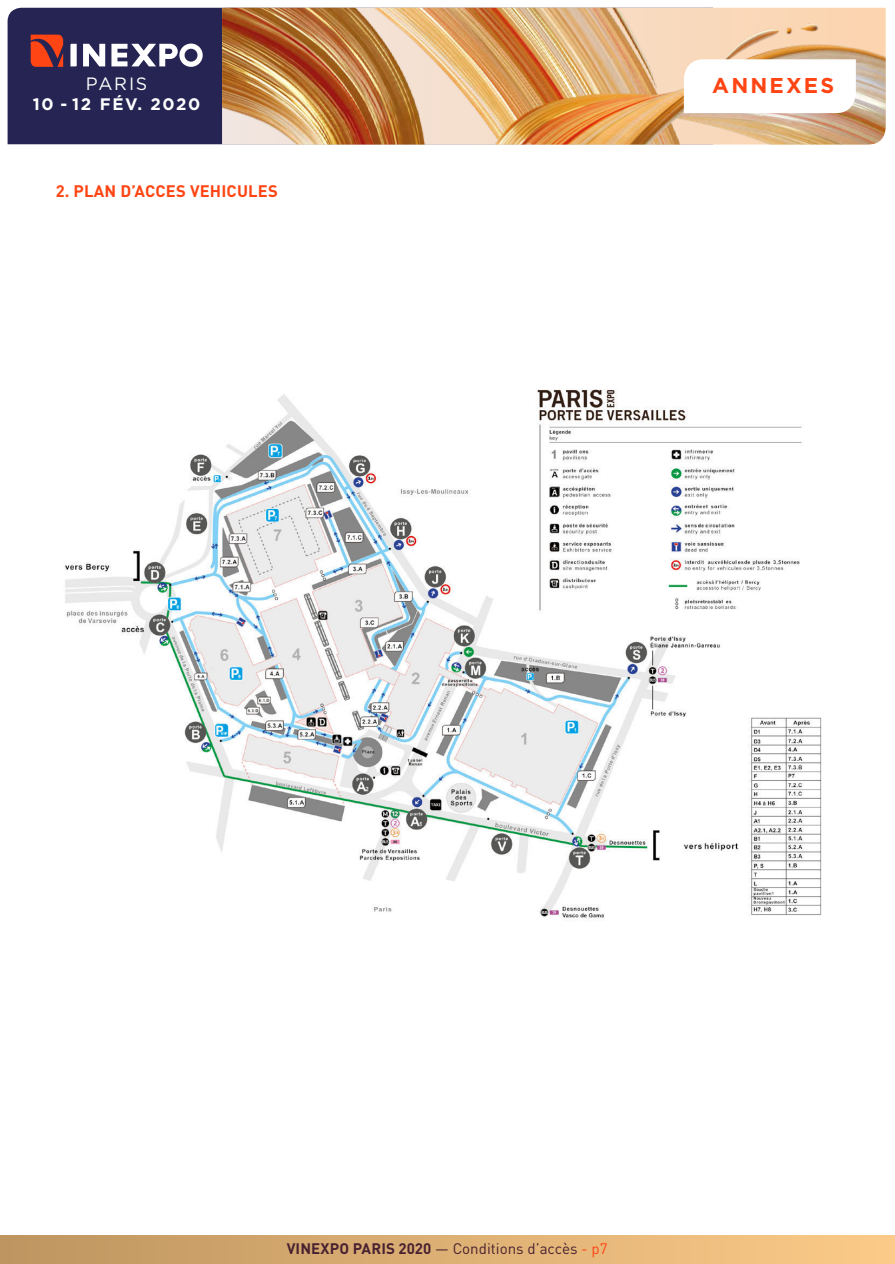
<style>
.page{position:relative;width:895px;height:1264px;background:#fff}
.page>*{position:absolute;margin:0;border:0;box-sizing:border-box;transform-origin:0 0}
.t1{font:700 21.45px "Gotham";letter-spacing:.1em;color:#ff4513}
.t2{font:17.85px "Gotham";letter-spacing:.1em;color:#fff}
.t3{font:700 16.65px "Gotham";letter-spacing:.1em;color:#fff}
.t4{font:700 16.5px "DINOT";letter-spacing:.01em;color:#ff4513}
.t5{font:15.15px "DINOT";color:#492131}
.s1{font-weight:700}
.s2{color:#ff4513}
</style>
<div class="page">
<div style="left:0;top:1236px;width:893px;height:27px;background:linear-gradient(to right,#be9560,#fbcb89)"></div>
<div style="left:8px;top:8px;width:214px;height:136px;background:#252453"></div>
<img style="left:222px;top:8px;width:663px;height:137px">
<img style="left:65px;top:389px;width:757px;height:529px">
<svg style="left:683px;top:59px;width:172px;height:54px"></svg>
<svg style="left:31px;top:35px;width:32px;height:32px"></svg>
<svg style="left:83px;top:44px;width:22px;height:22px"></svg>
<svg style="left:70px;top:44px;width:7px;height:22px"></svg>
<svg style="left:111px;top:44px;width:92px;height:23px"></svg>
<p class="t2" style="left:86px;top:76px;width:63px">PARIS</p>
<h1 class="t1" style="left:712px;top:76px;width:123px">ANNEXES</h1>
<p class="t3" style="left:33px;top:97px;width:169px">10 - 12 FÉV. 2020</p>
<p class="t4" style="left:56px;top:184px;width:223px">2. PLAN D’ACCES VEHICULES</p>
<p class="t5" style="left:287px;top:1242px;width:322px"><span class="s1">VINEXPO PARIS 2020</span> — Conditions d’accès <span class="s2">- p7</span></p>
</div>
